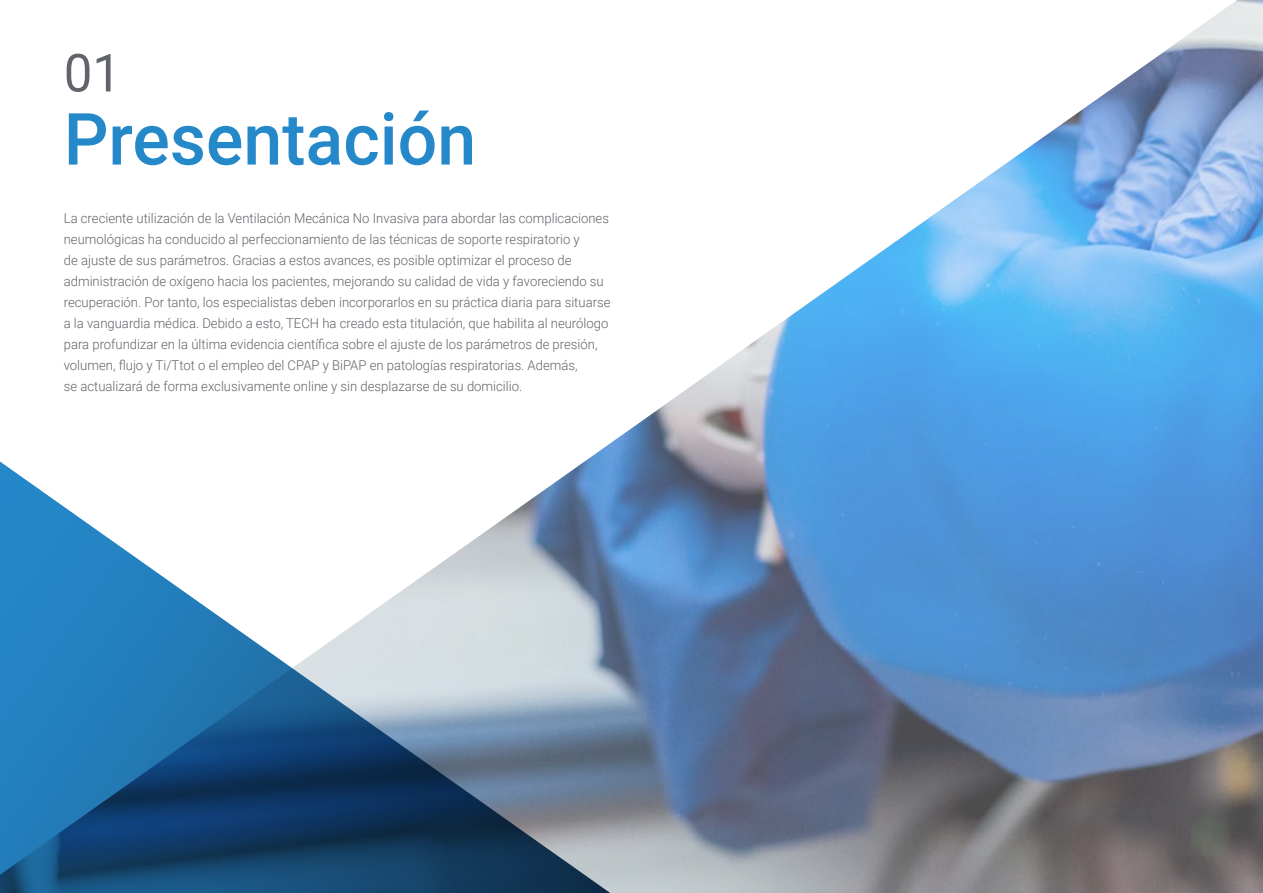
<style>
.page{position:relative;width:1263px;height:893px;background:#fff}
.page>*{position:absolute;margin:0;border:0;box-sizing:border-box;transform-origin:0 0}
.t1{font:500 72px "Roboto";color:#2488c9}
.t2{font:52.5px "Roboto";color:#61646a}
.t3{font:300 13.5px/21px "Roboto";color:#61646a}
</style>
<div class="page">
<img style="left:606px;top:0;width:657px;height:893px">
<svg style="left:0;top:446px;width:640px;height:447px"></svg>
<h2 class="t2" style="left:64px;top:36px;width:59px">01</h2>
<h1 class="t1" style="left:64px;top:89px;width:414px">Presentación</h1>
<p class="t3" style="left:64px;top:207px;width:548px">La creciente utilización de la Ventilación Mecánica No Invasiva para abordar las complicaciones neumológicas ha conducido al perfeccionamiento de las técnicas de soporte respiratorio y<br>de ajuste de sus parámetros. Gracias a estos avances, es posible optimizar el proceso de administración de oxígeno hacia los pacientes, mejorando su calidad de vida y favoreciendo su recuperación. Por tanto, los especialistas deben incorporarlos en su práctica diaria para situarse a la vanguardia médica. Debido a esto, TECH ha creado esta titulación, que habilita al neurólogo para profundizar en la última evidencia científica sobre el ajuste de los parámetros de presión, volumen, flujo y Ti/Ttot o el empleo del CPAP y BiPAP en patologías respiratorias. Además,<br>se actualizará de forma exclusivamente online y sin desplazarse de su domicilio.</p>
</div>
